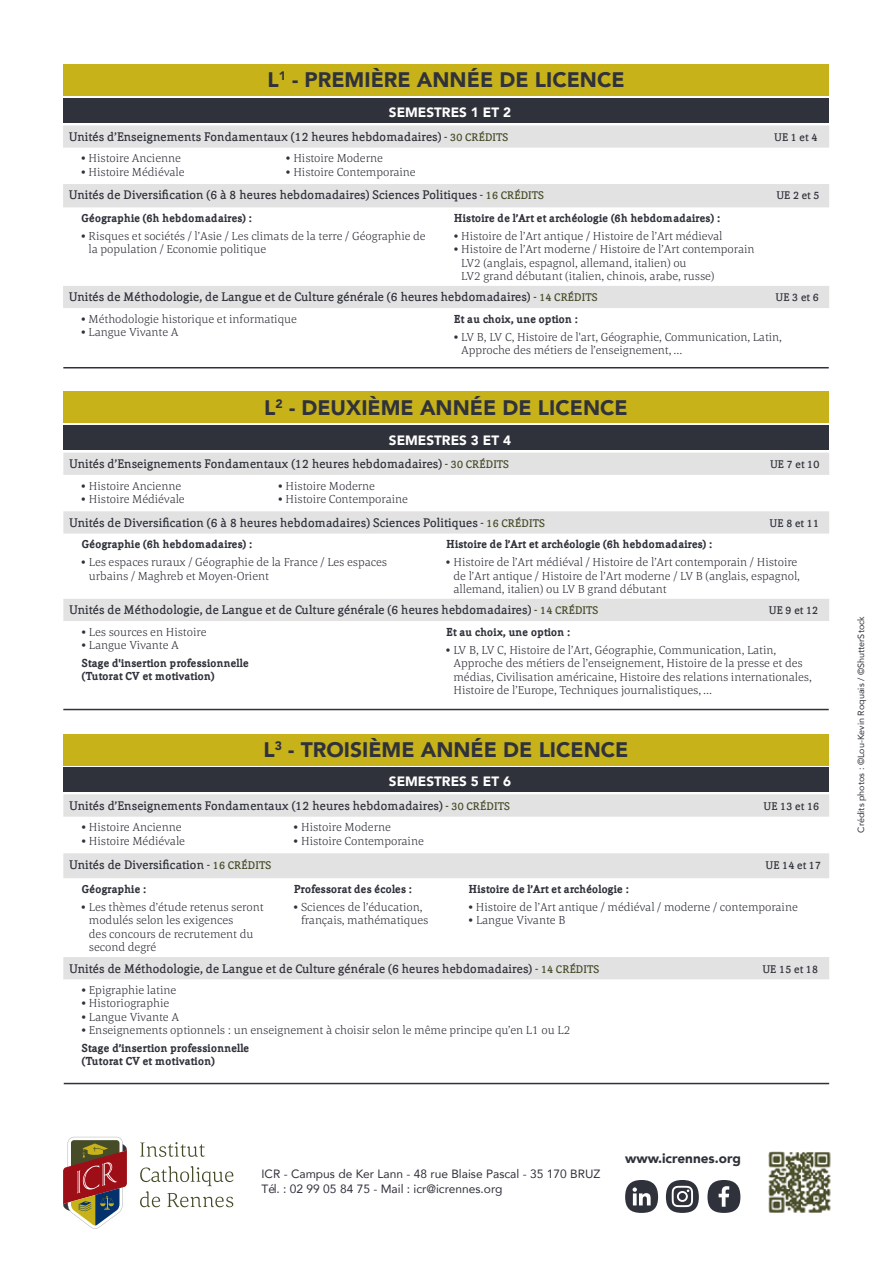
<style>
.page{position:relative;width:893px;height:1263px;background:#fff}
.page>*{position:absolute;margin:0;border:0;box-sizing:border-box;transform-origin:0 0}
.t1{font:900 21px "Avenir";color:#30323b}
.t2{font:900 13.5px "Avenir";color:#fff}
.t3{font:900 13.5px "Avenir";color:#30323b}
.t4{font:700 12.9px "Corda";color:#30323b}
.t5{font:300 12px/13.5px "Corda";color:#30323b}
.t6{font:800 12px/13.5px "Corda";color:#30323b}
.t7{font:12px/15px "Avenir";color:#30323b}
.t8{font:700 11.55px "Corda";color:#30323b}
.t9{font:700 11.4px "Corda";color:#30323b}
.t10{font:9px "Avenir";color:#30323b}
.s1{font-size:11.4px;color:#454c27}
.s2{font-size:11.55px;color:#454c27}
</style>
<div class="page">
<img style="left:768px;top:1151px;width:63px;height:62px">
<svg style="left:140px;top:1142px;width:65px;height:15px"></svg>
<svg style="left:140px;top:1166px;width:93px;height:41px"></svg>
<svg style="left:63px;top:1137px;width:64px;height:92px"></svg>
<div style="left:666px;top:1180px;width:33px;height:33px;background:#30323b;border-radius:50%"></div>
<svg style="left:672px;top:1186px;width:21px;height:21px"></svg>
<div style="left:707px;top:1180px;width:33px;height:33px;background:#30323b;border-radius:50%"></div>
<svg style="left:719px;top:1186px;width:10px;height:21px"></svg>
<div style="left:625px;top:1180px;width:33px;height:33px;background:#30323b;border-radius:50%"></div>
<svg style="left:633px;top:1187px;width:18px;height:18px"></svg>
<div style="left:63px;top:98px;width:766px;height:25px;background:#30323b"></div>
<div style="left:63px;top:64px;width:766px;height:32px;background:#c8b219"></div>
<hr style="left:63px;top:367px;width:766px;height:1px;background:#30323b">
<div style="left:63px;top:425px;width:766px;height:25px;background:#30323b"></div>
<hr style="left:63px;top:709px;width:766px;height:1px;background:#30323b">
<div style="left:63px;top:391px;width:766px;height:32px;background:#c8b219"></div>
<div style="left:63px;top:767px;width:766px;height:25px;background:#30323b"></div>
<div style="left:63px;top:733px;width:766px;height:32px;background:#c8b219"></div>
<hr style="left:64px;top:1083px;width:765px;height:1px;background:#30323b">
<svg style="left:63px;top:125px;width:766px;height:183px"></svg>
<svg style="left:63px;top:453px;width:766px;height:168px"></svg>
<svg style="left:63px;top:794px;width:766px;height:185px"></svg>
<h1 class="t1" style="left:267px;top:62px;width:359px">L<sup>1</sup> - PREMIÈRE ANNÉE DE LICENCE</h1>
<p class="t2" style="left:389px;top:101px;width:124px">SEMESTRES 1 ET 2</p>
<p class="t4" style="left:69px;top:128px;width:441px">Unités d’Enseignements Fondamentaux (12 heures hebdomadaires) <span class="s1">- 30 CRÉDITS</span></p>
<p class="t9" style="left:774px;top:130px;width:45px">UE 1 et 4</p>
<p class="t5" style="left:81px;top:151px;width:102px">• Histoire Ancienne</p>
<p class="t5" style="left:81px;top:164px;width:105px">• Histoire Médiévale</p>
<p class="t5" style="left:285px;top:151px;width:99px">• Histoire Moderne</p>
<p class="t5" style="left:285px;top:164px;width:132px">• Histoire Contemporaine</p>
<p class="t4" style="left:69px;top:187px;width:477px">Unités de Diversification (6 à 8 heures hebdomadaires) Sciences Politiques <span class="s1">- 16 CRÉDITS</span></p>
<p class="t9" style="left:776px;top:188px;width:45px">UE 2 et 5</p>
<p class="t6" style="left:82px;top:211px;width:172px">Géographie (6h hebdomadaires) :</p>
<p class="t5" style="left:89px;top:229px;width:339px;text-indent:-8px">• Risques et sociétés / l’Asie / Les climats de la terre / Géographie de la population / Economie politique</p>
<p class="t6" style="left:454px;top:211px;width:268px">Histoire de l’Art et archéologie (6h hebdomadaires) :</p>
<p class="t5" style="left:453px;top:229px;width:271px">• Histoire de l’Art antique / Histoire de l’Art médieval</p>
<p class="t5" style="left:461px;top:242px;width:295px;text-indent:-8px">• Histoire de l’Art moderne / Histoire de l’Art contemporain<br>LV2 (anglais, espagnol, allemand, italien) ou<br>LV2 grand débutant (italien, chinois, arabe, russe)</p>
<p class="t4" style="left:69px;top:289px;width:530px">Unités de Méthodologie, de Langue et de Culture générale (6 heures hebdomadaires) <span class="s1">- 14 CRÉDITS</span></p>
<p class="t9" style="left:776px;top:290px;width:45px">UE 3 et 6</p>
<p class="t5" style="left:81px;top:312px;width:218px">• Méthodologie historique et informatique</p>
<p class="t5" style="left:81px;top:325px;width:99px">• Langue Vivante A</p>
<p class="t6" style="left:454px;top:312px;width:125px">Et au choix, une option :</p>
<p class="t5" style="left:461px;top:329px;width:322px;text-indent:-8px">• LV B, LV C, Histoire de l'art, Géographie, Communication, Latin,<br>Approche des métiers de l’enseignement, ...</p>
<h1 class="t1" style="left:264px;top:389px;width:365px">L<sup>2</sup> - DEUXIÈME ANNÉE DE LICENCE</h1>
<p class="t2" style="left:389px;top:428px;width:124px">SEMESTRES 3 ET 4</p>
<p class="t4" style="left:69px;top:455px;width:442px">Unités d’Enseignements Fondamentaux (12 heures hebdomadaires) <span class="s2">- 30 CRÉDITS</span></p>
<p class="t8" style="left:770px;top:457px;width:51px">UE 7 et 10</p>
<p class="t5" style="left:81px;top:478px;width:102px">• Histoire Ancienne</p>
<p class="t5" style="left:81px;top:492px;width:105px">• Histoire Médiévale</p>
<p class="t5" style="left:278px;top:478px;width:99px">• Histoire Moderne</p>
<p class="t5" style="left:278px;top:492px;width:132px">• Histoire Contemporaine</p>
<p class="t4" style="left:69px;top:514px;width:477px">Unités de Diversification (6 à 8 heures hebdomadaires) Sciences Politiques <span class="s2">- 16 CRÉDITS</span></p>
<p class="t8" style="left:770px;top:515px;width:51px">UE 8 et 11</p>
<p class="t6" style="left:82px;top:537px;width:172px">Géographie (6h hebdomadaires) :</p>
<p class="t5" style="left:89px;top:555px;width:300px;text-indent:-8px">• Les espaces ruraux / Géographie de la France / Les espaces urbains / Maghreb et Moyen-Orient</p>
<p class="t6" style="left:446px;top:537px;width:268px">Histoire de l’Art et archéologie (6h hebdomadaires) :</p>
<p class="t5" style="left:453px;top:555px;width:348px;text-indent:-8px">• Histoire de l’Art médiéval / Histoire de l’Art contemporain / Histoire de l’Art antique / Histoire de l’Art moderne / LV B (anglais, espagnol, allemand, italien) ou LV B grand débutant</p>
<p class="t4" style="left:69px;top:601px;width:531px">Unités de Méthodologie, de Langue et de Culture générale (6 heures hebdomadaires) <span class="s2">- 14 CRÉDITS</span></p>
<p class="t8" style="left:769px;top:603px;width:51px">UE 9 et 12</p>
<p class="t5" style="left:81px;top:625px;width:127px">• Les sources en Histoire</p>
<p class="t5" style="left:81px;top:638px;width:100px">• Langue Vivante A</p>
<p class="t6" style="left:82px;top:656px;width:168px">Stage d'insertion professionnelle (Tutorat CV et motivation)</p>
<p class="t6" style="left:446px;top:624px;width:126px">Et au choix, une option :</p>
<p class="t5" style="left:453px;top:642px;width:360px;text-indent:-8px">• LV B, LV C, Histoire de l’Art, Géographie, Communication, Latin, Approche des métiers de l’enseignement, Histoire de la presse et des médias, Civilisation américaine, Histoire des relations internationales, Histoire de l’Europe, Techniques journalistiques, ...</p>
<h1 class="t1" style="left:264px;top:732px;width:366px">L<sup>3</sup> - TROISIÈME ANNÉE DE LICENCE</h1>
<p class="t2" style="left:389px;top:770px;width:124px">SEMESTRES 5 ET 6</p>
<p class="t4" style="left:69px;top:797px;width:442px">Unités d’Enseignements Fondamentaux (12 heures hebdomadaires) <span class="s2">- 30 CRÉDITS</span></p>
<p class="t8" style="left:763px;top:798px;width:57px">UE 13 et 16</p>
<p class="t5" style="left:81px;top:820px;width:102px">• Histoire Ancienne</p>
<p class="t5" style="left:81px;top:834px;width:106px">• Histoire Médiévale</p>
<p class="t5" style="left:293px;top:820px;width:99px">• Histoire Moderne</p>
<p class="t5" style="left:293px;top:834px;width:132px">• Histoire Contemporaine</p>
<p class="t4" style="left:69px;top:856px;width:204px">Unités de Diversification <span class="s2">- 16 CRÉDITS</span></p>
<p class="t8" style="left:765px;top:857px;width:57px">UE 14 et 17</p>
<p class="t6" style="left:82px;top:882px;width:66px">Géographie :</p>
<p class="t5" style="left:89px;top:900px;width:176px;text-indent:-8px">• Les thèmes d’étude retenus seront modulés selon les exigences<br>des concours de recrutement du second degré</p>
<p class="t6" style="left:469px;top:882px;width:161px">Histoire de l’Art et archéologie :</p>
<p class="t5" style="left:468px;top:900px;width:331px">• Histoire de l’Art antique / médiéval / moderne / contemporaine</p>
<p class="t5" style="left:468px;top:913px;width:99px">• Langue Vivante B</p>
<p class="t4" style="left:69px;top:960px;width:532px">Unités de Méthodologie, de Langue et de Culture générale (6 heures hebdomadaires) <span class="s2">- 14 CRÉDITS</span></p>
<p class="t8" style="left:762px;top:961px;width:57px">UE 15 et 18</p>
<p class="t5" style="left:81px;top:983px;width:97px">• Epigraphie latine</p>
<p class="t5" style="left:81px;top:996px;width:90px">• Historiographie</p>
<p class="t5" style="left:81px;top:1009px;width:100px">• Langue Vivante A</p>
<p class="t5" style="left:81px;top:1023px;width:491px">• Enseignements optionnels : un enseignement à choisir selon le même principe qu’en L1 ou L2</p>
<p class="t6" style="left:82px;top:1040px;width:169px">Stage d’insertion professionnelle (Tutorat CV et motivation)</p>
<p class="t6" style="left:294px;top:882px;width:120px">Professorat des écoles :</p>
<p class="t5" style="left:301px;top:900px;width:129px;text-indent:-8px">• Sciences de l’éducation, français, mathématiques</p>
<p class="t7" style="left:261px;top:1166px;width:340px">ICR - Campus de Ker Lann - 48 rue Blaise Pascal - 35 170 BRUZ<br>Tél. : 02 99 05 84 75 - Mail : icr@icrennes.org</p>
<p class="t3" style="left:625px;top:1146px;width:117px">www.icrennes.org</p>
<p class="t10" style="left:854px;top:832px;width:218px;rotate:-90deg">Crédits photos : ©Lou-Kevin Roquais / ©ShutterStock</p>
</div>
